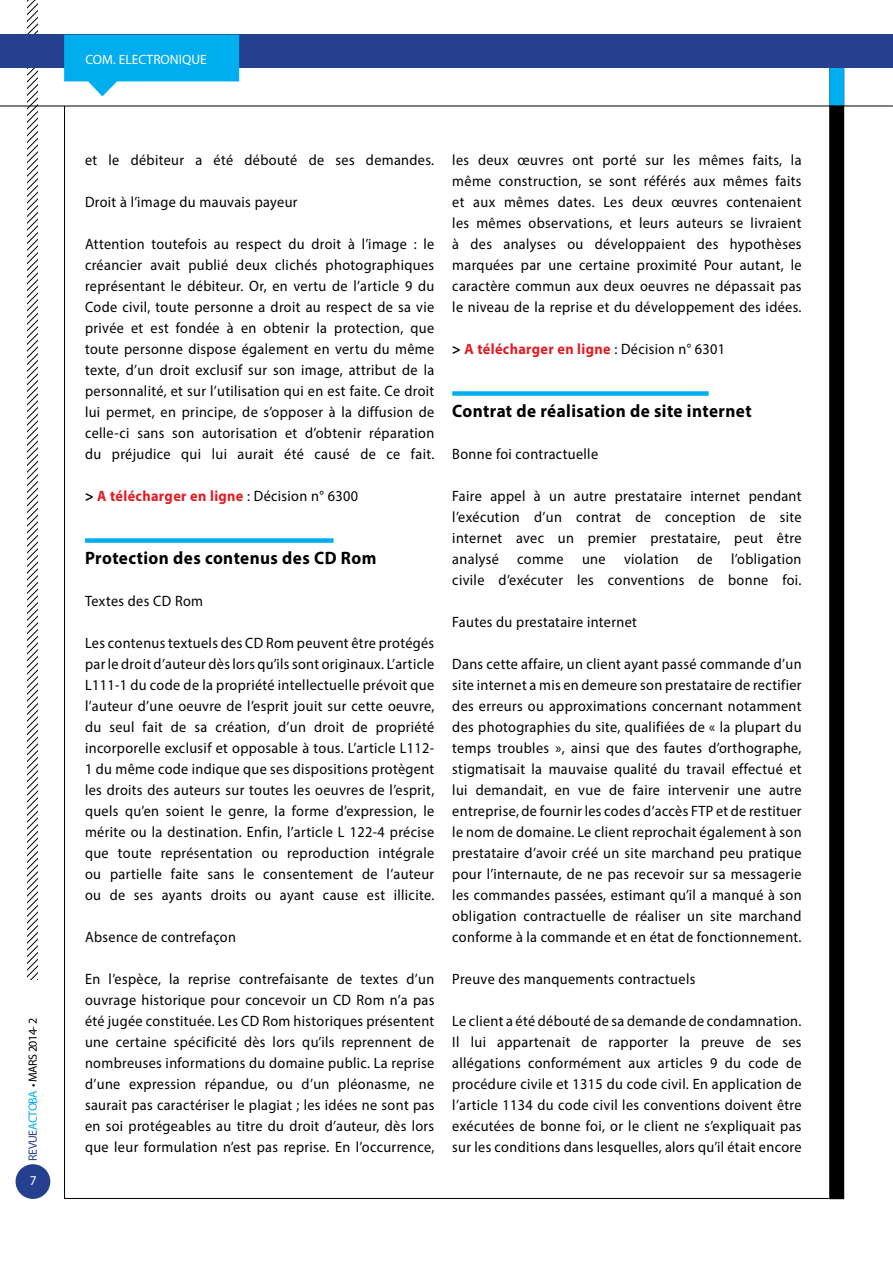
<style>
.page{position:relative;width:893px;height:1263px;background:#fff}
.page>*{position:absolute;margin:0;border:0;box-sizing:border-box;transform-origin:0 0}
.t1{font:700 18px "Myriad Pro";letter-spacing:.025em;color:#000;scale:.95 1}
.t2{font:15px/21px "Myriad Pro";letter-spacing:.025em;color:#000;text-align:justify;scale:.95 1}
.t3{font:700 15px "Myriad Pro";letter-spacing:.025em;color:#e21c23;scale:.95 1}
.t4{font:13.5px "Myriad Pro";color:#fff}
.t5{font:12px "Myriad Pro";letter-spacing:-.04em;color:#000}
.s1{color:#25408f}
.s2{color:#00aeef}
.s3{color:#000}
.s4{font-weight:400;color:#000}
</style>
<div class="page">
<svg style="left:28px;top:0;width:9px;height:979px"></svg>
<div style="left:16px;top:1164px;width:34px;height:35px;background:#25408f;border-radius:50%"></div>
<div style="left:829px;top:40px;width:15px;height:1159px;background:#000"></div>
<div style="left:829px;top:65px;width:15px;height:41px;background:#00aeef"></div>
<div style="left:0;top:35px;width:893px;height:33px;background:#25408f"></div>
<hr style="left:0;top:106px;width:893px;height:1px;background:#000">
<div style="left:85px;top:538px;width:249px;height:5px;background:#00aeef"></div>
<div style="left:452px;top:391px;width:257px;height:5px;background:#00aeef"></div>
<svg style="left:64px;top:35px;width:175px;height:61px"></svg>
<p class="t5" style="left:25px;top:1160px;width:144px;rotate:-90deg"><span class="s1">REVUE</span><span class="s2">ACTOBA</span> • MARS 2014- 2</p>
<p class="t4" style="left:30px;top:1172px;width:8px">7</p>
<p class="t4" style="left:85px;top:51px;width:123px">COM. ELECTRONIQUE</p>
<p class="t2" style="left:85px;top:149px;width:369px">et le débiteur a été débouté de ses demandes.</p>
<p class="t2" style="left:85px;top:191px;width:225px">Droit à l’image du mauvais payeur</p>
<p class="t2" style="left:85px;top:233px;width:369px">Attention toutefois au respect du droit à l’image : le créancier avait publié deux clichés photographiques représentant le débiteur. Or, en vertu de l’article 9 du Code civil, toute personne a droit au respect de sa vie privée et est fondée à en obtenir la protection, que toute personne dispose également en vertu du même texte, d’un droit exclusif sur son image, attribut de la personnalité, et sur l’utilisation qui en est faite. Ce droit lui permet, en principe, de s’opposer à la diffusion de celle-ci sans son autorisation et d’obtenir réparation du préjudice qui lui aurait été causé de ce fait.</p>
<p class="t3" style="left:85px;top:486px;width:289px"><span class="s3">&gt;</span> A télécharger en ligne <span class="s4">: Décision n° 6300</span></p>
<p class="t1" style="left:85px;top:546px;width:308px">Protection des contenus des CD Rom</p>
<p class="t2" style="left:85px;top:590px;width:126px">Textes des CD Rom</p>
<p class="t2" style="left:85px;top:632px;width:369px">Les contenus textuels des CD Rom peuvent être protégés par le droit d’auteur dès lors qu’ils sont originaux. L’article L111-1 du code de la propriété intellectuelle prévoit que l’auteur d’une oeuvre de l’esprit jouit sur cette oeuvre, du seul fait de sa création, d’un droit de propriété incorporelle exclusif et opposable à tous. L’article L112- 1 du même code indique que ses dispositions protègent les droits des auteurs sur toutes les oeuvres de l’esprit, quels qu’en soient le genre, la forme d’expression, le mérite ou la destination. Enfin, l’article L 122-4 précise que toute représentation ou reproduction intégrale ou partielle faite sans le consentement de l’auteur ou de ses ayants droits ou ayant cause est illicite.</p>
<p class="t2" style="left:85px;top:926px;width:160px">Absence de contrefaçon</p>
<p class="t2" style="left:85px;top:968px;width:369px">En l’espèce, la reprise contrefaisante de textes d’un ouvrage historique pour concevoir un CD Rom n’a pas été jugée constituée. Les CD Rom historiques présentent une certaine spécificité dès lors qu’ils reprennent de nombreuses informations du domaine public. La reprise d’une expression répandue, ou d’un pléonasme, ne saurait pas caractériser le plagiat ; les idées ne sont pas en soi protégeables au titre du droit d’auteur, dès lors que leur formulation n’est pas reprise. En l’occurrence,</p>
<p class="t2" style="left:452px;top:149px;width:369px">les deux œuvres ont porté sur les mêmes faits, la même construction, se sont référés aux mêmes faits et aux mêmes dates. Les deux œuvres contenaient les mêmes observations, et leurs auteurs se livraient à des analyses ou développaient des hypothèses marquées par une certaine proximité Pour autant, le caractère commun aux deux oeuvres ne dépassait pas le niveau de la reprise et du développement des idées.</p>
<p class="t3" style="left:452px;top:339px;width:289px"><span class="s3">&gt;</span> A télécharger en ligne <span class="s4">: Décision n° 6301</span></p>
<p class="t1" style="left:452px;top:399px;width:317px">Contrat de réalisation de site internet</p>
<p class="t2" style="left:452px;top:443px;width:155px">Bonne foi contractuelle</p>
<p class="t2" style="left:452px;top:485px;width:369px">Faire appel à un autre prestataire internet pendant l’exécution d’un contrat de conception de site internet avec un premier prestataire, peut être analysé comme une violation de l’obligation civile d’exécuter les conventions de bonne foi.</p>
<p class="t2" style="left:452px;top:611px;width:196px">Fautes du prestataire internet</p>
<p class="t2" style="left:452px;top:653px;width:369px">Dans cette affaire, un client ayant passé commande d’un site internet a mis en demeure son prestataire de rectifier des erreurs ou approximations concernant notamment des photographies du site, qualifiées de « la plupart du temps troubles », ainsi que des fautes d’orthographe, stigmatisait la mauvaise qualité du travail effectué et lui demandait, en vue de faire intervenir une autre entreprise, de fournir les codes d’accès FTP et de restituer le nom de domaine. Le client reprochait également à son prestataire d’avoir créé un site marchand peu pratique pour l’internaute, de ne pas recevoir sur sa messagerie les commandes passées, estimant qu’il a manqué à son obligation contractuelle de réaliser un site marchand conforme à la commande et en état de fonctionnement.</p>
<p class="t2" style="left:452px;top:968px;width:257px">Preuve des manquements contractuels</p>
<p class="t2" style="left:452px;top:1010px;width:369px">Le client a été débouté de sa demande de condamnation.<br>Il lui appartenait de rapporter la preuve de ses allégations conformément aux articles 9 du code de procédure civile et 1315 du code civil. En application de l’article 1134 du code civil les conventions doivent être exécutées de bonne foi, or le client ne s’expliquait pas sur les conditions dans lesquelles, alors qu’il était encore</p>
</div>
